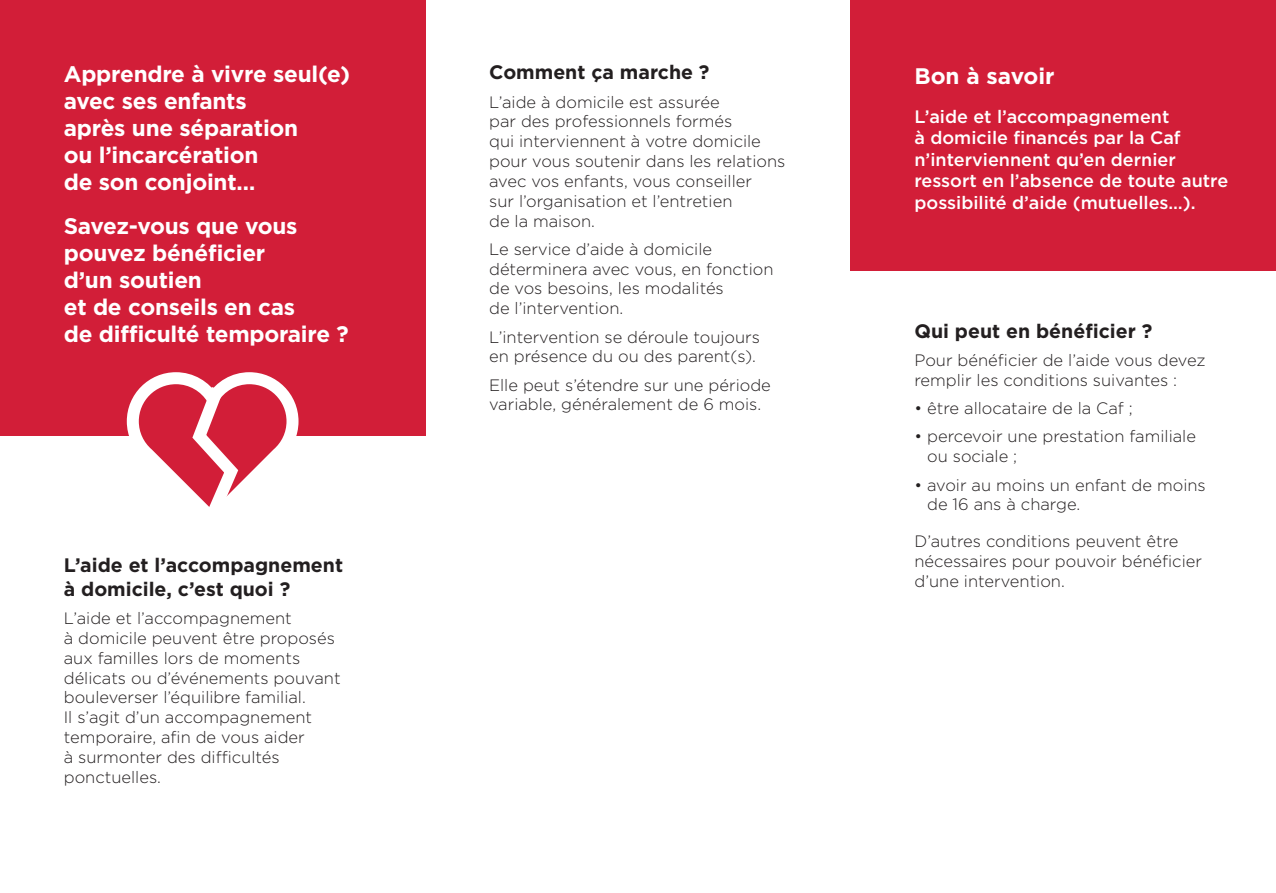
<style>
.page{position:relative;width:1276px;height:893px;background:#fff}
.page>*{position:absolute;margin:0;border:0;box-sizing:border-box;transform-origin:0 0}
.t1{font:700 22.5px/27px "Gotham";letter-spacing:-.01em;color:#fff}
.t2{font:700 19.5px/23.4px "Gotham";color:#231f20}
.t3{font:500 18px/21.6px "Gotham";color:#fff}
.t4{font:300 16.5px/19.8px "Gotham";color:#231f20}
</style>
<div class="page">
<div style="left:0;top:0;width:425px;height:436px;background:#d21e38"></div>
<svg style="left:126px;top:372px;width:173px;height:135px"></svg>
<div style="left:850px;top:0;width:426px;height:270px;background:#d21e38"></div>
<h1 class="t1" style="left:64px;top:60px;width:288px">Apprendre à vivre seul(e) avec ses enfants<br>après une séparation<br>ou l’incarcération<br>de son conjoint…</h1>
<h1 class="t1" style="left:64px;top:212px;width:286px">Savez-vous que vous pouvez bénéficier<br>d’un soutien<br>et de conseils en cas<br>de difficulté temporaire ?</h1>
<p class="t2" style="left:64px;top:554px;width:281px">L’aide et l’accompagnement à domicile, c’est quoi ?</p>
<p class="t4" style="left:64px;top:608px;width:278px">L’aide et l’accompagnement<br>à domicile peuvent être proposés aux familles lors de moments délicats ou d’événements pouvant bouleverser l’équilibre familial.<br>Il s’agit d’un accompagnement temporaire, afin de vous aider<br>à surmonter des difficultés ponctuelles.</p>
<p class="t2" style="left:489px;top:61px;width:222px">Comment ça marche ?</p>
<p class="t4" style="left:489px;top:92px;width:298px">L’aide à domicile est assurée<br>par des professionnels formés<br>qui interviennent à votre domicile pour vous soutenir dans les relations avec vos enfants, vous conseiller<br>sur l’organisation et l’entretien<br>de la maison.</p>
<p class="t4" style="left:489px;top:239px;width:286px">Le service d’aide à domicile déterminera avec vous, en fonction de vos besoins, les modalités<br>de l’intervention.</p>
<p class="t4" style="left:489px;top:326px;width:272px">L’intervention se déroule toujours en présence du ou des parent(s).</p>
<p class="t4" style="left:489px;top:374px;width:283px">Elle peut s’étendre sur une période variable, généralement de 6 mois.</p>
<h1 class="t1" style="left:914px;top:62px;width:142px">Bon à savoir</h1>
<p class="t3" style="left:914px;top:105px;width:315px">L’aide et l’accompagnement<br>à domicile financés par la Caf n’interviennent qu’en dernier ressort en l’absence de toute autre possibilité d’aide (mutuelles…).</p>
<p class="t2" style="left:914px;top:319px;width:239px">Qui peut en bénéficier ?</p>
<p class="t4" style="left:914px;top:350px;width:293px">Pour bénéficier de l’aide vous devez remplir les conditions suivantes :</p>
<p class="t4" style="left:914px;top:398px;width:220px">• être allocataire de la Caf ;</p>
<p class="t4" style="left:927px;top:426px;width:270px;text-indent:-13px">• percevoir une prestation familiale ou sociale ;</p>
<p class="t4" style="left:927px;top:474px;width:280px;text-indent:-13px">• avoir au moins un enfant de moins de 16 ans à charge.</p>
<p class="t4" style="left:914px;top:531px;width:289px">D’autres conditions peuvent être nécessaires pour pouvoir bénéficier d’une intervention.</p>
</div>
